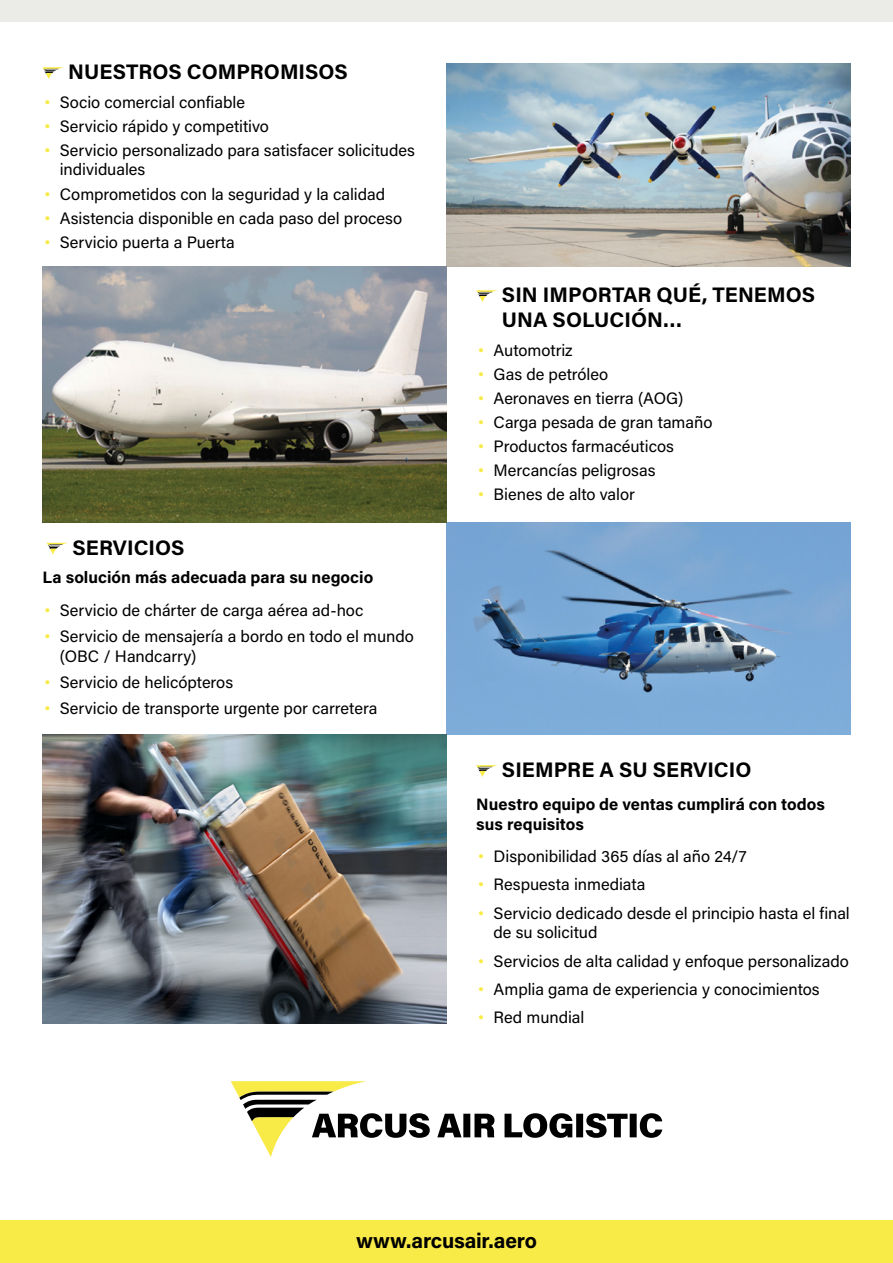
<style>
.page{position:relative;width:893px;height:1263px;background:#fff}
.page>*{position:absolute;margin:0;border:0;box-sizing:border-box;transform-origin:0 0}
.t1{font:700 21px/25.2px "Acumin Pro";color:#000}
.t2{font:16.5px/19.8px "Acumin Pro";color:#000}
.t3{font:700 16.5px/19.8px "Acumin Pro";color:#000}
.s1{font-family:"Arial Condensed Light PL";color:#f8ea47}
</style>
<div class="page">
<div style="left:0;top:0;width:893px;height:21px;background:#ebebe7"></div>
<svg style="left:43px;top:67px;width:21px;height:12px"></svg>
<svg style="left:476px;top:290px;width:22px;height:12px"></svg>
<svg style="left:47px;top:543px;width:20px;height:12px"></svg>
<svg style="left:476px;top:765px;width:22px;height:12px"></svg>
<div style="left:0;top:1220px;width:893px;height:43px;background:#f8ea47"></div>
<svg style="left:231px;top:1081px;width:431px;height:76px"></svg>
<img style="left:446px;top:522px;width:404px;height:213px">
<img style="left:43px;top:735px;width:403px;height:289px">
<img style="left:446px;top:64px;width:404px;height:203px">
<img style="left:43px;top:267px;width:403px;height:255px">
<p class="t1" style="left:68px;top:58px;width:279px">Nu estros compromisos</p>
<p class="t2" style="left:43px;top:91px;width:204px"><span class="s1">•</span> Socio comercial confiable</p>
<p class="t2" style="left:43px;top:115px;width:228px"><span class="s1">•</span> Servicio rápido y competitivo</p>
<p class="t2" style="left:60px;top:139px;width:357px;text-indent:-17px"><span class="s1">•</span> Servicio personalizado para satisfacer solicitudes individuales</p>
<p class="t2" style="left:43px;top:183px;width:344px"><span class="s1">•</span> Comprometidos con la seguridad y la calidad</p>
<p class="t2" style="left:43px;top:207px;width:361px"><span class="s1">•</span> Asistencia disponible en cada paso del proceso</p>
<p class="t2" style="left:43px;top:231px;width:194px"><span class="s1">•</span> Servicio puerta a Puerta</p>
<p class="t1" style="left:72px;top:534px;width:111px">Servicios</p>
<p class="t3" style="left:43px;top:567px;width:332px">La solución más adecuada para su negocio</p>
<p class="t2" style="left:43px;top:599px;width:322px"><span class="s1">•</span> Servicio de chárter de carga aérea ad-hoc</p>
<p class="t2" style="left:60px;top:625px;width:356px;text-indent:-17px"><span class="s1">•</span> Servicio de mensajería a bordo en todo el mundo (OBC / Handcarry)</p>
<p class="t2" style="left:43px;top:671px;width:192px"><span class="s1">•</span> Servicio de helicópteros</p>
<p class="t2" style="left:43px;top:698px;width:336px"><span class="s1">•</span> Servicio de transporte urgente por carretera</p>
<p class="t1" style="left:502px;top:281px;width:312px">Si n i mportar qué, tenemos una soluci</p>
<p class="t1" style="left:631px;top:307px;width:53px">ón…</p>
<p class="t2" style="left:476px;top:339px;width:98px"><span class="s1">•</span> Automotriz</p>
<p class="t2" style="left:476px;top:363px;width:134px"><span class="s1">•</span> Gas de petróleo</p>
<p class="t2" style="left:476px;top:388px;width:209px"><span class="s1">•</span> Aeronaves en tierra (AOG)</p>
<p class="t2" style="left:476px;top:412px;width:238px"><span class="s1">•</span> Carga pesada de gran tamaño</p>
<p class="t2" style="left:476px;top:436px;width:199px"><span class="s1">•</span> Productos farmacéuticos</p>
<p class="t2" style="left:476px;top:460px;width:181px"><span class="s1">•</span> Mercancías peligrosas</p>
<p class="t2" style="left:476px;top:484px;width:160px"><span class="s1">•</span> Bienes de alto valor</p>
<p class="t1" style="left:502px;top:756px;width:251px">Siempre a su servicio</p>
<p class="t3" style="left:476px;top:793px;width:350px">N uestro equipo de ventas cumplirá con todos sus requisitos</p>
<p class="t2" style="left:476px;top:846px;width:272px"><span class="s1">•</span> Disponibilidad 365 días al año 24/7</p>
<p class="t2" style="left:476px;top:874px;width:171px"><span class="s1">•</span> Respuesta inmediata</p>
<p class="t2" style="left:494px;top:902px;width:358px;text-indent:-17px"><span class="s1">•</span> Servicio dedicado desde el principio hasta el final de su solicitud</p>
<p class="t2" style="left:476px;top:950px;width:374px"><span class="s1">•</span> Servicios de alta calidad y enfoque personalizado</p>
<p class="t2" style="left:476px;top:979px;width:345px"><span class="s1">•</span> Amplia gama de experiencia y conocimientos</p>
<p class="t2" style="left:476px;top:1007px;width:110px"><span class="s1">•</span> Red mundial</p>
<p class="t1" style="left:356px;top:1227px;width:182px">www.arcusair.aero</p>
</div>
